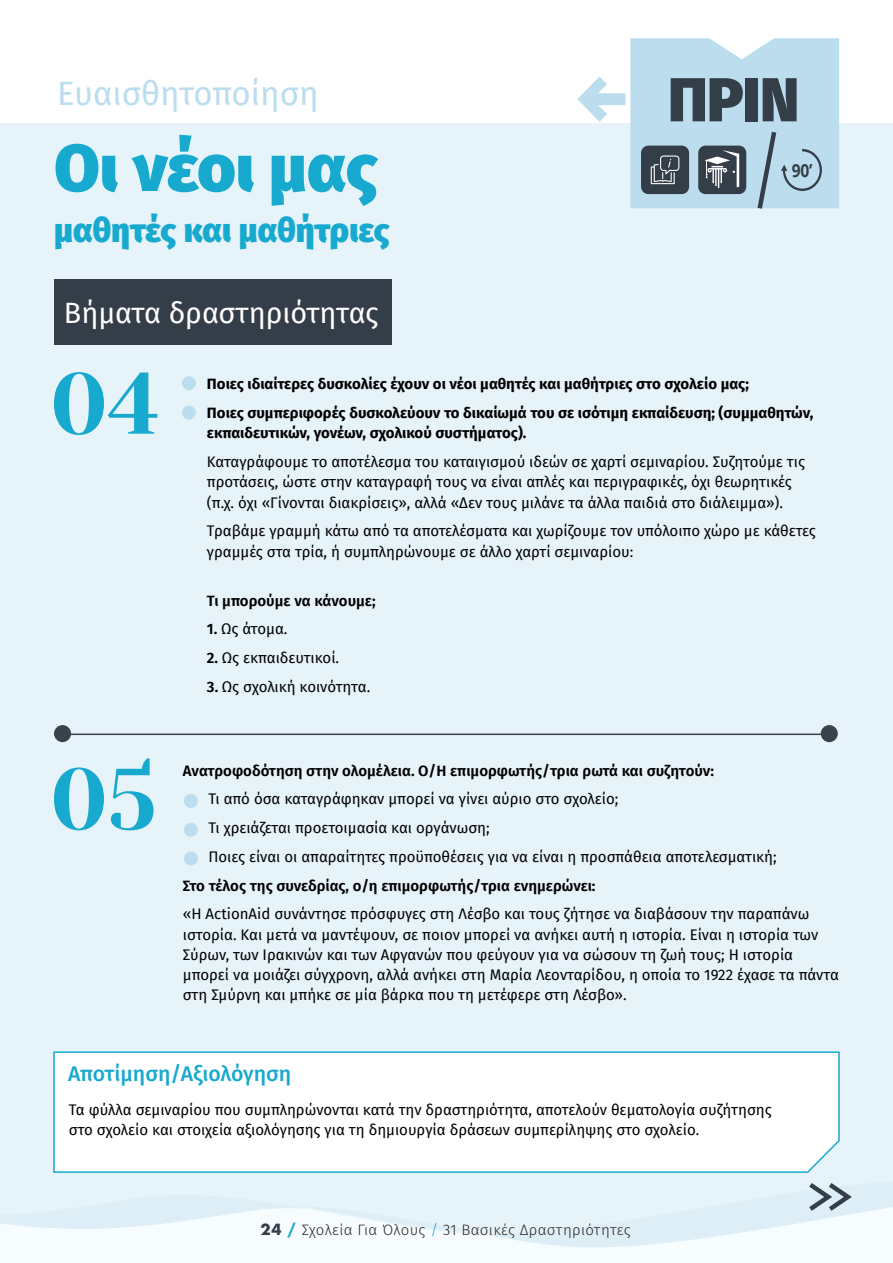
<style>
.page{position:relative;width:893px;height:1263px;background:#fff}
.page>*{position:absolute;margin:0;border:0;box-sizing:border-box;transform-origin:0 0}
.t1{font:900 66px "Fira Sans";letter-spacing:-.005em;color:#18a9cf}
.t2{font:900 61.95px "Fira Sans";color:#343e48}
.t3{font:900 33px "Fira Sans";letter-spacing:-.01em;color:#18a9cf}
.t4{font:33px "Fira Sans";color:#bde}
.t5{font:28.65px "Fira Sans";color:#fff}
.t6{font:500 21.15px "Fira Sans";color:#18a9cf}
.t7{font:700 18px "Open Sans";color:#343e48;scale:.87 1}
.t8{font:15px/20.2px "Fira Sans";color:#000}
.t9{font:700 15px/28.8px "Fira Sans";color:#000}
.t10{font:600 15px "Fira Sans";color:#000}
.t11{font:300 15px "Fira Sans";letter-spacing:.025em;color:#2a2422}
.s1{font-weight:600}
.s2{font-family:"Futura";font-weight:700;color:#343e48}
.s3{font-family:"Futura";font-weight:700;color:#18a9cf}
.s4{color:#18a9cf}
</style>
<div class="page">
<div style="left:0;top:123px;width:893px;height:1140px;background:#e6f3f9"></div>
<svg style="left:0;top:1207px;width:893px;height:56px;fill:#f7fcff"></svg>
<hr style="left:63px;top:733px;width:766px;height:2px;background:#39434d">
<div style="left:821px;top:725px;width:17px;height:17px;background:#39434d;border-radius:50%"></div>
<div style="left:54px;top:725px;width:17px;height:17px;background:#39434d;border-radius:50%"></div>
<div style="left:182px;top:376px;width:14px;height:14px;background:#bde;border-radius:50%"></div>
<div style="left:182px;top:406px;width:14px;height:14px;background:#bde;border-radius:50%"></div>
<div style="left:53px;top:1051px;width:787px;height:122px;background:#fff"></div>
<div style="left:54px;top:279px;width:337px;height:66px;background:#343e48"></div>
<svg style="left:54px;top:372px;width:103px;height:63px"></svg>
<svg style="left:54px;top:767px;width:50px;height:63px"></svg>
<svg style="left:111px;top:758px;width:42px;height:72px"></svg>
<div style="left:184px;top:794px;width:14px;height:14px;background:#bde;border-radius:50%"></div>
<div style="left:184px;top:823px;width:14px;height:14px;background:#bde;border-radius:50%"></div>
<div style="left:184px;top:851px;width:14px;height:14px;background:#bde;border-radius:50%"></div>
<svg style="left:577px;top:38px;width:262px;height:171px"></svg>
<svg style="left:804px;top:1183px;width:52px;height:32px"></svg>
<h3 class="t4" style="left:57px;top:68px;width:263px">Ευαισθητοποίηση</h3>
<h1 class="t1" style="left:54px;top:109px;width:325px">Οι νέοι μας</h1>
<h3 class="t3" style="left:54px;top:201px;width:337px">μαθητές και μαθήτριες</h3>
<h3 class="t5" style="left:64px;top:291px;width:316px">Βήματα δραστηριότητας</h3>
<h2 class="t2" style="left:668px;top:44px;width:133px">ΠΡΙΝ</h2>
<p class="t7" style="left:792px;top:157px;width:25px">90’</p>
<p class="t9" style="left:207px;top:369px;width:608px">Ποιες ιδιαίτερες δυσκολίες έχουν οι νέοι μαθητές και μαθήτριες στο σχολείο μας;<br>Ποιες συμπεριφορές δυσκολεύουν το δικαίωμά του σε ισότιμη εκπαίδευση; (συμμαθητών,</p>
<p class="t9" style="left:207px;top:418px;width:321px">εκπαιδευτικών, γονέων, σχολικού συστήματος).</p>
<p class="t8" style="left:207px;top:451px;width:600px">Καταγράφουμε το αποτέλεσμα του καταιγισμού ιδεών σε χαρτί σεμιναρίου. Συζητούμε τις προτάσεις, ώστε στην καταγραφή τους να είναι απλές και περιγραφικές, όχι θεωρητικές (π.χ. όχι «Γίνονται διακρίσεις», αλλά «Δεν τους μιλάνε τα άλλα παιδιά στο διάλειμμα»).</p>
<p class="t8" style="left:207px;top:521px;width:610px">Τραβάμε γραμμή κάτω από τα αποτελέσματα και χωρίζουμε τον υπόλοιπο χώρο με κάθετες γραμμές στα τρία, ή συμπληρώνουμε σε άλλο χαρτί σεμιναρίου:</p>
<p class="t10" style="left:207px;top:588px;width:170px">Τι μπορούμε να κάνουμε;</p>
<p class="t8" style="left:207px;top:619px;width:82px"><span class="s1">1.</span> Ως άτομα.</p>
<p class="t8" style="left:207px;top:647px;width:134px"><span class="s1">2.</span> Ως εκπαιδευτικοί.</p>
<p class="t8" style="left:207px;top:676px;width:165px"><span class="s1">3.</span> Ως σχολική κοινότητα.</p>
<p class="t10" style="left:183px;top:758px;width:533px">Ανατροφοδότηση στην ολομέλεια. Ο/Η επιμορφωτής/τρια ρωτά και συζητούν:</p>
<p class="t8" style="left:208px;top:784px;width:570px;line-height:28.8px">Τι από όσα καταγράφηκαν μπορεί να γίνει αύριο στο σχολείο;<br>Τι χρειάζεται προετοιμασία και οργάνωση;<br>Ποιες είναι οι απαραίτητες προϋποθέσεις για να είναι η προσπάθεια αποτελεσματική;</p>
<p class="t10" style="left:183px;top:873px;width:414px">Στο τέλος της συνεδρίας, ο/η επιμορφωτής/τρια ενημερώνει:</p>
<p class="t8" style="left:183px;top:904px;width:658px">«Η ActionAid συνάντησε πρόσφυγες στη Λέσβο και τους ζήτησε να διαβάσουν την παραπάνω ιστορία. Και μετά να μαντέψουν, σε ποιον μπορεί να ανήκει αυτή η ιστορία. Είναι η ιστορία των Σύρων, των Ιρακινών και των Αφγανών που φεύγουν για να σώσουν τη ζωή τους; Η ιστορία μπορεί να μοιάζει σύγχρονη, αλλά ανήκει στη Μαρία Λεονταρίδου, η οποία το 1922 έχασε τα πάντα στη Σμύρνη και μπήκε σε μία βάρκα που τη μετέφερε στη Λέσβο».</p>
<h3 class="t6" style="left:68px;top:1056px;width:225px">Αποτίμηση/Αξιολόγηση</h3>
<p class="t8" style="left:69px;top:1099px;width:704px">Τα φύλλα σεμιναρίου που συμπληρώνονται κατά την δραστηριότητα, αποτελούν θεματολογία συζήτησης στο σχολείο και στοιχεία αξιολόγησης για τη δημιουργία δράσεων συμπερίληψης στο σχολείο.</p>
<p class="t11" style="left:262px;top:1219px;width:371px"><span class="s2">24</span> <span class="s3">/</span> Σχολεία Για Όλους <span class="s4">/</span> 31 Βασικές Δραστηριότητες</p>
</div>
